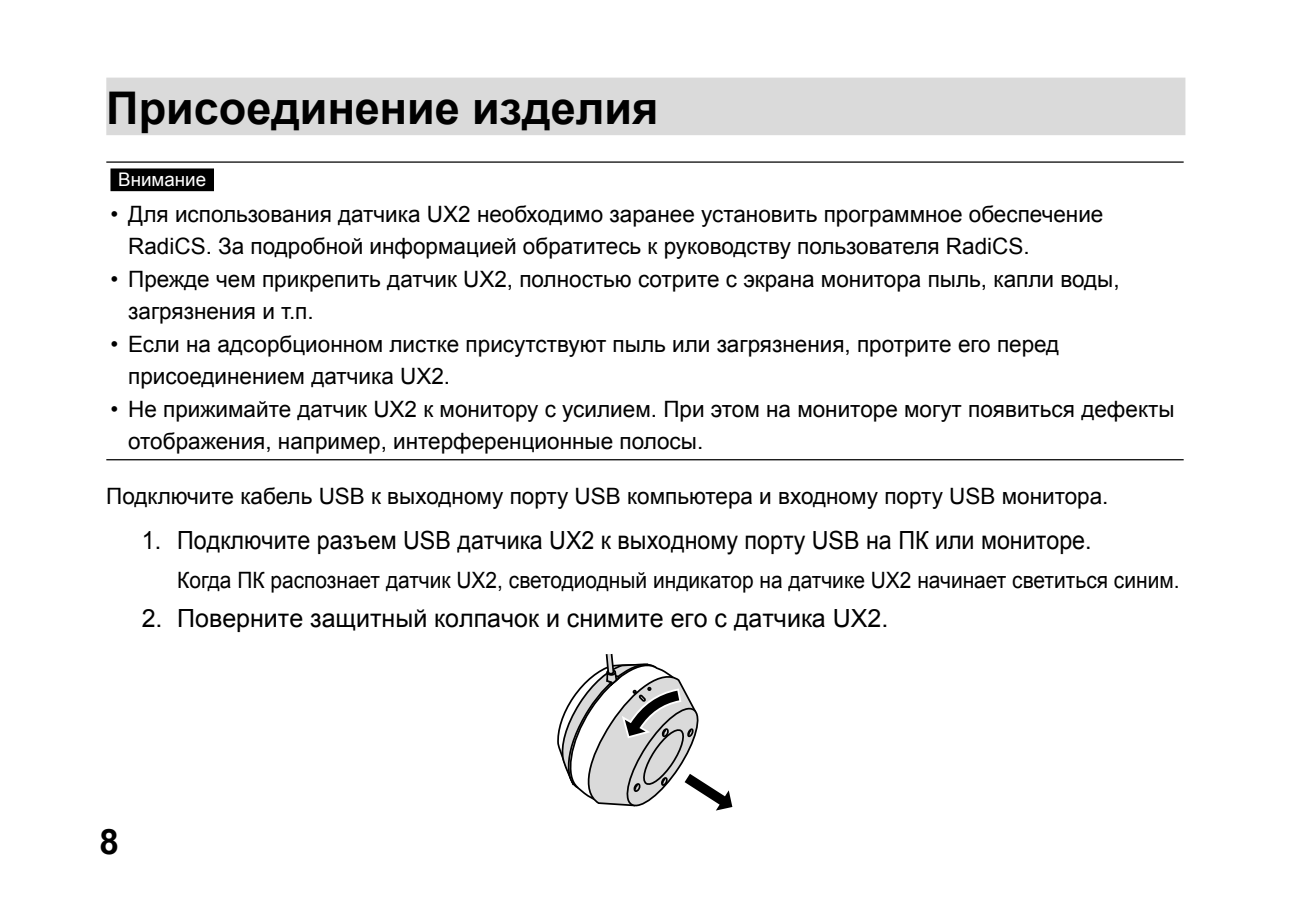
<style>
.page{position:relative;width:1290px;height:908px;background:#fff}
.page>*{position:absolute;margin:0;border:0;box-sizing:border-box;transform-origin:0 0}
.t1{font:700 45px "Arial";color:#000}
.t2{font:700 35px "Arial";color:#000}
.t3{font:25px "Arial";color:#000;scale:.93 1}
.t4{font:25px "Arial";color:#000}
.t5{font:22.5px/32.5px "Arial";color:#000}
.t6{font:22.5px "Arial";color:#000;scale:.93 1}
.t7{font:18.75px "Arial";color:#fff}
</style>
<div class="page">
<div style="left:106px;top:78px;width:1079px;height:57px;background:#dadada"></div>
<hr style="left:106px;top:161px;width:1077px;height:2px;background:#000">
<hr style="left:106px;top:459px;width:1077px;height:1px;background:#000">
<div style="left:110px;top:168px;width:104px;height:23px;background:#000"></div>
<svg style="left:557px;top:654px;width:176px;height:157px"></svg>
<h1 class="t1" style="left:106px;top:78px;width:554px">Присоединение изделия</h1>
<p class="t7" style="left:118px;top:167px;width:89px">Внимание</p>
<p class="t5" style="left:128px;top:198px;width:977px;text-indent:-18px">• Для использования датчика UX2 необходимо заранее установить программное обеспечение<br>RadiCS. За подробной информацией обратитесь к руководству пользователя RadiCS.</p>
<p class="t5" style="left:128px;top:263px;width:993px;text-indent:-18px">• Прежде чем прикрепить датчик UX2, полностью сотрите с экрана монитора пыль, капли воды, загрязнения и т.п.</p>
<p class="t5" style="left:128px;top:328px;width:933px;text-indent:-18px">• Если на адсорбционном листке присутствуют пыль или загрязнения, протрите его перед присоединением датчика UX2.</p>
<p class="t5" style="left:128px;top:393px;width:1048px;text-indent:-18px">• Не прижимайте датчик UX2 к монитору с усилием. При этом на мониторе могут появиться дефекты отображения, например, интерференционные полосы.</p>
<p class="t5" style="left:106px;top:480px;width:1004px">Подключите кабель USB к выходному порту USB компьютера и входному порту USB монитора.</p>
<p class="t3" style="left:142px;top:523px;width:1023px">1. Подключите разъем USB датчика UX2 к выходному порту USB на ПК или мониторе.</p>
<p class="t6" style="left:177px;top:564px;width:1079px">Когда ПК распознает датчик UX2, светодиодный индикатор на датчике UX2 начинает светиться синим.</p>
<p class="t4" style="left:142px;top:601px;width:748px">2. Поверните защитный колпачок и снимите его с датчика UX2.</p>
<h2 class="t2" style="left:100px;top:818px;width:21px">8</h2>
</div>
